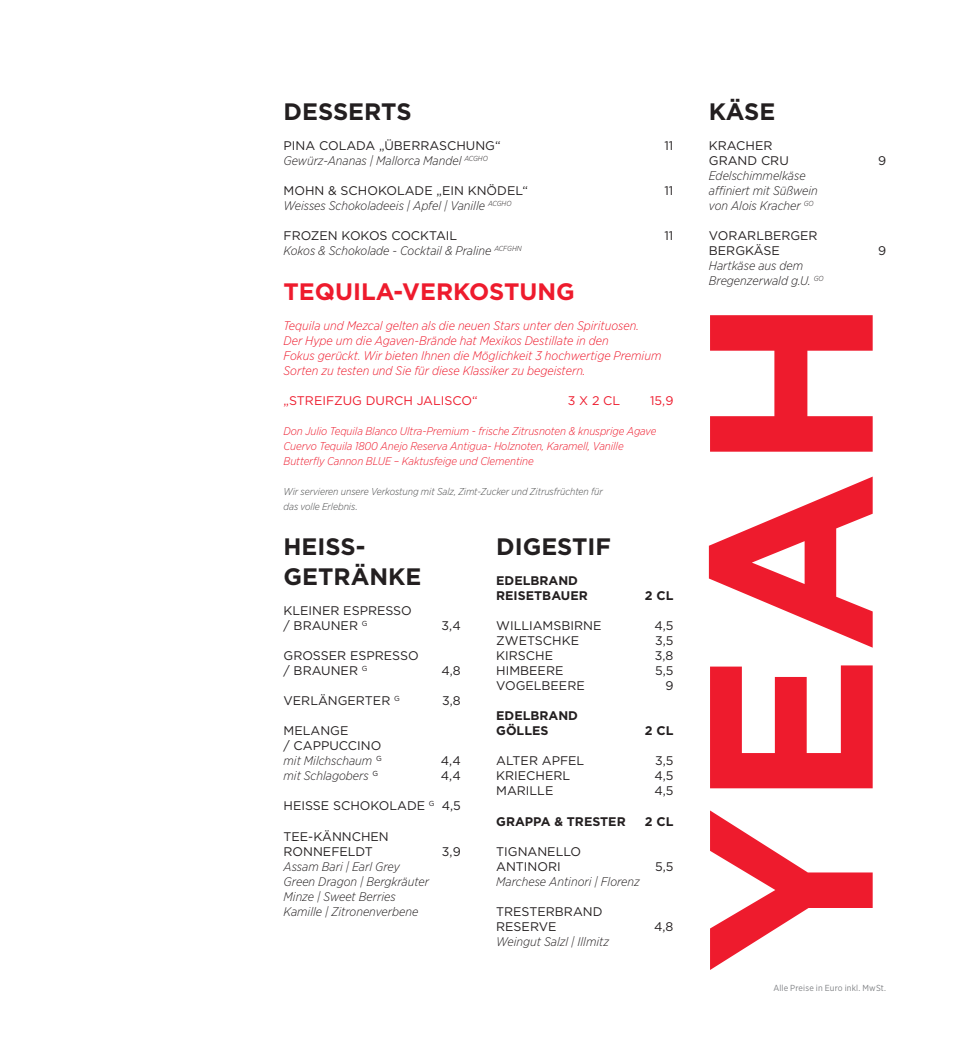
<style>
.page{position:relative;width:957px;height:1053px;background:#fff}
.page>*{position:absolute;margin:0;border:0;box-sizing:border-box;transform-origin:0 0}
.t1{font:700 23.75px/30px "Gotham";color:#231f20}
.t2{font:700 23.75px "Gotham";color:#ee1b2d}
.t3{font:12.5px/15px "Gotham";color:#231f20}
.t4{font:italic 300 12.5px/15px "Gotham Narrow";color:#231f20}
.t5{font:italic 300 12.5px/15px "Gotham Narrow";color:#ee1b2d}
.t6{font:700 12.5px/15px "Gotham";color:#231f20}
.t7{font:12.5px "Gotham";color:#ee1b2d}
.t8{font:italic 300 11.25px "Gotham Narrow";letter-spacing:-.005em;color:#ee1b2d}
.t9{font:italic 300 10px "Gotham Narrow";letter-spacing:-.005em;color:#4b4c4d}
.t10{font:8.75px "Gotham Narrow";letter-spacing:.015em;color:#818386}
.s1{font-weight:400;font-style:normal;color:#818386}
</style>
<div class="page">
<svg style="left:709px;top:315px;width:163px;height:654px"></svg>
<p class="t1" style="left:283px;top:96px;width:129px">DESSERTS</p>
<p class="t3" style="left:283px;top:138px;width:219px">PINA COLADA „ÜBERRASCHUNG“</p>
<p class="t3" style="left:664px;top:138px;width:10px">11</p>
<p class="t4" style="left:283px;top:153px;width:206px">Gewürz-Ananas | Mallorca Mandel <sup>ACGHO</sup></p>
<p class="t3" style="left:283px;top:183px;width:246px">MOHN &amp; SCHOKOLADE „EIN KNÖDEL“</p>
<p class="t3" style="left:664px;top:183px;width:10px">11</p>
<p class="t4" style="left:283px;top:198px;width:229px">Weisses Schokoladeeis | Apfel | Vanille <sup>ACGHO</sup></p>
<p class="t3" style="left:283px;top:228px;width:175px">FROZEN KOKOS COCKTAIL</p>
<p class="t3" style="left:664px;top:228px;width:10px">11</p>
<p class="t4" style="left:283px;top:243px;width:240px">Kokos &amp; Schokolade - Cocktail &amp; Praline <sup>ACFGHN</sup></p>
<p class="t2" style="left:283px;top:276px;width:293px">TEQUILA-VERKOSTUNG</p>
<p class="t5" style="left:283px;top:318px;width:357px">Tequila und Mezcal gelten als die neuen Stars unter den Spirituosen.</p>
<p class="t5" style="left:283px;top:333px;width:327px">Der Hype um die Agaven-Brände hat Mexikos Destillate in den</p>
<p class="t5" style="left:283px;top:348px;width:379px">Fokus gerückt. Wir bieten Ihnen die Möglichkeit 3 hochwertige Premium<br>Sorten zu testen und Sie für diese Klassiker zu begeistern.</p>
<p class="t7" style="left:283px;top:393px;width:196px">„STREIFZUG DURCH JALISCO“</p>
<p class="t7" style="left:568px;top:393px;width:54px">3 X 2 CL</p>
<p class="t7" style="left:650px;top:393px;width:25px">15,9</p>
<p class="t8" style="left:283px;top:424px;width:374px">Don Julio Tequila Blanco Ultra-Premium - frische Zitrusnoten &amp; knusprige Agave</p>
<p class="t8" style="left:283px;top:439px;width:342px">Cuervo Tequila 1800 Anejo Reserva Antigua- Holznoten, Karamell, Vanille</p>
<p class="t8" style="left:283px;top:454px;width:252px">Butterfly Cannon BLUE – Kaktusfeige und Clementine</p>
<p class="t9" style="left:283px;top:485px;width:321px">Wir servieren unsere Verkostung mit Salz, Zimt-Zucker und Zitrusfrüchten für</p>
<p class="t9" style="left:283px;top:500px;width:75px">das volle Erlebnis<span class="s1">.</span></p>
<p class="t1" style="left:283px;top:531px;width:139px">HEISS-<br>GETRÄNKE</p>
<p class="t3" style="left:283px;top:603px;width:130px">KLEINER ESPRESSO / BRAUNER <sup>G</sup></p>
<p class="t1" style="left:496px;top:531px;width:116px">DIGESTIF</p>
<p class="t6" style="left:496px;top:573px;width:93px">EDELBRAND<br>REISETBAUER</p>
<p class="t6" style="left:645px;top:588px;width:30px">2 CL</p>
<p class="t3" style="left:496px;top:618px;width:107px">WILLIAMSBIRNE</p>
<p class="t3" style="left:654px;top:618px;width:21px">4,5</p>
<p class="t3" style="left:496px;top:633px;width:84px">ZWETSCHKE</p>
<p class="t3" style="left:655px;top:633px;width:20px">3,5</p>
<p class="t3" style="left:496px;top:648px;width:58px">KIRSCHE</p>
<p class="t3" style="left:655px;top:648px;width:20px">3,8</p>
<p class="t3" style="left:496px;top:663px;width:69px">HIMBEERE</p>
<p class="t3" style="left:655px;top:663px;width:20px">5,5</p>
<p class="t3" style="left:496px;top:678px;width:90px">VOGELBEERE</p>
<p class="t3" style="left:665px;top:678px;width:10px">9</p>
<p class="t6" style="left:496px;top:708px;width:83px">EDELBRAND<br>GÖLLES</p>
<p class="t3" style="left:442px;top:618px;width:21px">3,4</p>
<p class="t3" style="left:283px;top:648px;width:137px">GROSSER ESPRESSO / BRAUNER <sup>G</sup></p>
<p class="t3" style="left:441px;top:663px;width:21px">4,8</p>
<p class="t3" style="left:283px;top:693px;width:118px">VERLÄNGERTER <sup>G</sup></p>
<p class="t3" style="left:442px;top:693px;width:20px">3,8</p>
<p class="t3" style="left:283px;top:723px;width:99px">MELANGE<br>/ CAPPUCCINO</p>
<p class="t4" style="left:283px;top:753px;width:100px">mit Milchschaum <sup>G</sup></p>
<p class="t3" style="left:441px;top:753px;width:21px">4,4</p>
<p class="t4" style="left:283px;top:768px;width:96px">mit Schlagobers <sup>G</sup></p>
<p class="t3" style="left:441px;top:768px;width:21px">4,4</p>
<p class="t3" style="left:283px;top:798px;width:179px">HEISSE SCHOKOLADE <sup>G</sup> 4,5</p>
<p class="t3" style="left:283px;top:828px;width:107px">TEE-KÄNNCHEN<br>RONNEFELDT</p>
<p class="t6" style="left:645px;top:723px;width:30px">2 CL</p>
<p class="t3" style="left:496px;top:753px;width:90px">ALTER APFEL</p>
<p class="t3" style="left:655px;top:753px;width:20px">3,5</p>
<p class="t3" style="left:496px;top:768px;width:75px">KRIECHERL</p>
<p class="t3" style="left:654px;top:768px;width:21px">4,5</p>
<p class="t3" style="left:496px;top:783px;width:59px">MARILLE</p>
<p class="t3" style="left:654px;top:783px;width:21px">4,5</p>
<p class="t6" style="left:496px;top:813px;width:131px">GRAPPA &amp; TRESTER</p>
<p class="t6" style="left:645px;top:813px;width:30px">2 CL</p>
<p class="t3" style="left:496px;top:843px;width:86px">TIGNANELLO<br>ANTINORI</p>
<p class="t3" style="left:442px;top:843px;width:20px">3,9</p>
<p class="t4" style="left:283px;top:858px;width:147px">Assam Bari | Earl Grey<br>Green Dragon | Bergkräuter<br>Minze | Sweet Berries<br>Kamille | Zitronenverbene</p>
<p class="t3" style="left:655px;top:858px;width:20px">5,5</p>
<p class="t4" style="left:496px;top:873px;width:145px">Marchese Antinori | Florenz</p>
<p class="t3" style="left:496px;top:903px;width:108px">TRESTERBRAND<br>RESERVE</p>
<p class="t3" style="left:654px;top:918px;width:21px">4,8</p>
<p class="t4" style="left:496px;top:933px;width:114px">Weingut Salzl | Illmitz</p>
<p class="t1" style="left:709px;top:96px;width:68px">KÄSE</p>
<p class="t3" style="left:709px;top:138px;width:81px">KRACHER<br>GRAND CRU</p>
<p class="t4" style="left:709px;top:168px;width:110px">Edelschimmelkäse affiniert mit Süßwein von Alois Kracher <sup>GO</sup></p>
<p class="t3" style="left:709px;top:228px;width:110px">VORARLBERGER<br>BERGKÄSE</p>
<p class="t4" style="left:709px;top:258px;width:116px">Hartkäse aus dem<br>Bregenzerwald g.U. <sup>GO</sup></p>
<p class="t3" style="left:878px;top:153px;width:10px">9</p>
<p class="t3" style="left:878px;top:243px;width:10px">9</p>
<p class="t10" style="left:773px;top:981px;width:114px">Alle Preise in Euro inkl. MwSt.</p>
</div>
